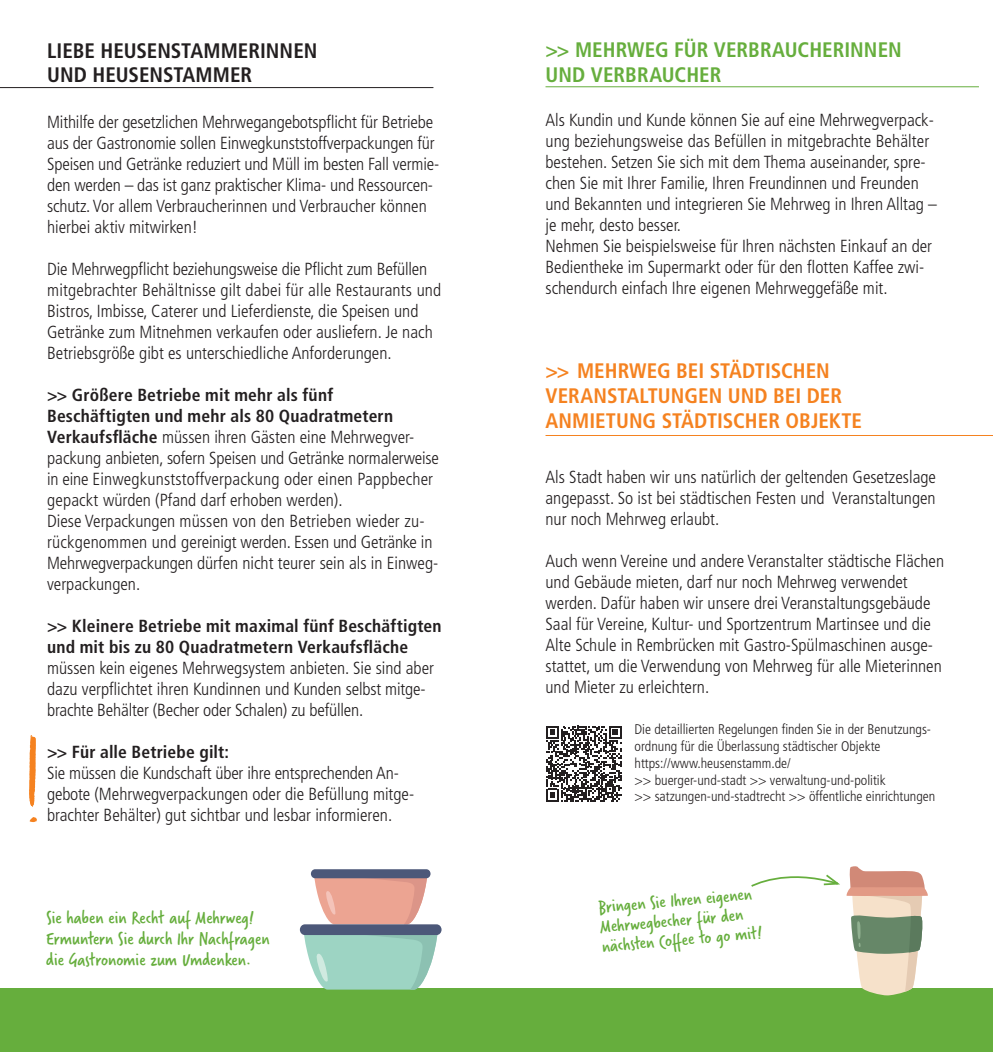
<style>
.page{position:relative;width:993px;height:1052px;background:#fff}
.page>*{position:absolute;margin:0;border:0;box-sizing:border-box;transform-origin:0 0}
.t1{font:700 condensed 21px/24.8px "Frutiger LT Std";color:#f58220}
.t2{font:700 condensed 21px "Frutiger LT Std";color:#66ae3d}
.t3{font:700 condensed 21px/24.5px "Frutiger LT Std";color:#231f20}
.t4{font:19.25px/19.6px "Verveine";color:#66ae3d}
.t5{font:300 condensed 17.5px/21px "Frutiger LT Std";color:#231f20}
.t6{font:700 condensed 17.5px/21px "Frutiger LT Std";letter-spacing:.01em;color:#231f20}
.t7{font:300 condensed 14px/16.8px "Frutiger LT Std";color:#231f20}
.s1{font-weight:700}
</style>
<div class="page">
<div style="left:0;top:989px;width:992px;height:63px;background:#66ae3d"></div>
<hr style="left:0;top:87px;width:433px;height:1px;background:#231f20">
<hr style="left:545px;top:86px;width:433px;height:1px;background:#66ae3d">
<hr style="left:545px;top:435px;width:447px;height:1px;background:#f58220">
<div style="left:311px;top:869px;width:119px;height:9px;background:#4c5879;border-radius:4px"></div>
<div style="left:300px;top:924px;width:141px;height:11px;background:#4c5879;border-radius:5px"></div>
<svg style="left:314px;top:878px;width:113px;height:46px"></svg>
<svg style="left:304px;top:935px;width:133px;height:54px"></svg>
<svg style="left:749px;top:866px;width:179px;height:129px"></svg>
<svg style="left:546px;top:725px;width:75px;height:76px"></svg>
<p class="t3" style="left:47px;top:38px;width:272px">LIEBE HEUSENSTAMMERINNEN<br>UND HEUSENSTAMMER</p>
<p class="t5" style="left:47px;top:111px;width:393px">Mithilfe der gesetzlichen Mehrwegangebotspflicht für Betriebe aus der Gastronomie sollen Einwegkunststoffverpackungen für Speisen und Getränke reduziert und Müll im besten Fall vermie&shy;den werden – das ist ganz praktischer Klima- und Ressourcen&shy;schutz. Vor allem Verbraucherinnen und Verbraucher können hierbei aktiv mitwirken!</p>
<p class="t5" style="left:47px;top:258px;width:395px">Die Mehrwegpflicht beziehungsweise die Pflicht zum Befüllen mitgebrachter Behältnisse gilt dabei für alle Restaurants und Bistros, Imbisse, Caterer und Lieferdienste, die Speisen und Getränke zum Mitnehmen verkaufen oder ausliefern. Je nach Betriebsgröße gibt es unterschiedliche Anforderungen.</p>
<p class="t6" style="left:47px;top:384px;width:287px">&gt;&gt; Größere Betriebe mit mehr als fünf</p>
<p class="t5" style="left:47px;top:405px;width:393px"><span class="s1">Beschäftigten und mehr als 80 Quadratmetern Verkaufsfläche</span> müssen ihren Gästen eine Mehrwegver&shy;packung anbieten, sofern Speisen und Getränke normalerweise in eine Einwegkunststoffverpackung oder einen Pappbecher gepackt würden (Pfand darf erhoben werden).<br>Diese Verpackungen müssen von den Betrieben wieder zu&shy;rückgenommen und gereinigt werden. Essen und Getränke in Mehrwegverpackungen dürfen nicht teurer sein als in Einweg&shy;verpackungen.</p>
<p class="t6" style="left:47px;top:615px;width:396px">&gt;&gt; Kleinere Betriebe mit maximal fünf Beschäftigten und mit bis zu 80 Quadratmetern Verkaufsfläche</p>
<p class="t5" style="left:47px;top:657px;width:388px">müssen kein eigenes Mehrwegsystem anbieten. Sie sind aber dazu verpflichtet ihren Kundinnen und Kunden selbst mitge&shy;brachte Behälter (Becher oder Schalen) zu befüllen.</p>
<p class="t6" style="left:47px;top:741px;width:183px">&gt;&gt; Für alle Betriebe gilt:</p>
<p class="t5" style="left:47px;top:762px;width:368px">Sie müssen die Kundschaft über ihre entsprechenden An&shy;gebote (Mehrwegverpackungen oder die Befüllung mitge&shy;brachter Behälter) gut sichtbar und lesbar informieren.</p>
<p class="t4" style="left:46px;top:908px;width:209px">Sie haben ein Recht auf Mehrweg!</p>
<p class="t4" style="left:46px;top:929px;width:225px">Ermuntern Sie durch Ihr Nachfragen</p>
<p class="t4" style="left:46px;top:950px;width:206px">die Gastronomie zum Umdenken.</p>
<p class="t2" style="left:545px;top:37px;width:357px">&gt;&gt; MEHRWEG FÜR VERBRAUCHERINNEN</p>
<p class="t2" style="left:545px;top:62px;width:177px">UND VERBRAUCHER</p>
<p class="t5" style="left:545px;top:110px;width:393px">Als Kundin und Kunde können Sie auf eine Mehrwegverpack&shy;ung beziehungsweise das Befüllen in mitgebrachte Behälter bestehen. Setzen Sie sich mit dem Thema auseinander, spre&shy;chen Sie mit Ihrer Familie, Ihren Freundinnen und Freunden und Bekannten und integrieren Sie Mehrweg in Ihren Alltag – je mehr, desto besser.</p>
<p class="t5" style="left:545px;top:236px;width:388px">Nehmen Sie beispielsweise für Ihren nächsten Einkauf an der<br>Bedientheke im Supermarkt oder für den flotten Kaffee zwi&shy;schendurch einfach Ihre eigenen Mehrweggefäße mit.</p>
<p class="t1" style="left:545px;top:358px;width:318px">&gt;&gt; MEHRWEG BEI STÄDTISCHEN<br>VERANSTALTUNGEN UND BEI DER<br>ANMIETUNG STÄDTISCHER OBJEKTE</p>
<p class="t5" style="left:545px;top:467px;width:392px;text-align:justify">Als Stadt haben wir uns natürlich der geltenden Gesetzeslage angepasst. So ist bei städtischen Festen und Veranstaltungen nur noch Mehrweg erlaubt.</p>
<p class="t5" style="left:545px;top:551px;width:400px">Auch wenn Vereine und andere Veranstalter städtische Flächen und Gebäude mieten, darf nur noch Mehrweg verwendet werden. Dafür haben wir unsere drei Veranstaltungsgebäude Saal für Vereine, Kultur- und Sportzentrum Martinsee und die Alte Schule in Rembrücken mit Gastro-Spülmaschinen ausge&shy;stattet, um die Verwendung von Mehrweg für alle Mieterinnen und Mieter zu erleichtern.</p>
<p class="t7" style="left:634px;top:721px;width:298px">Die detaillierten Regelungen finden Sie in der Benutzungs&shy;ordnung für die Überlassung städtischer Objekte</p>
<p class="t7" style="left:634px;top:755px;width:302px">https://www.heusenstamm.de/<br>&gt;&gt; buerger-und-stadt &gt;&gt; verwaltung-und-politik<br>&gt;&gt; satzungen-und-stadtrecht &gt;&gt; öffentliche einrichtungen</p>
<p class="t4" style="left:597px;top:897px;width:162px;rotate:-5deg">Bringen Sie Ihren eigenen<br>Mehrwegbecher für den nächsten Coffee to go mit!</p>
</div>
